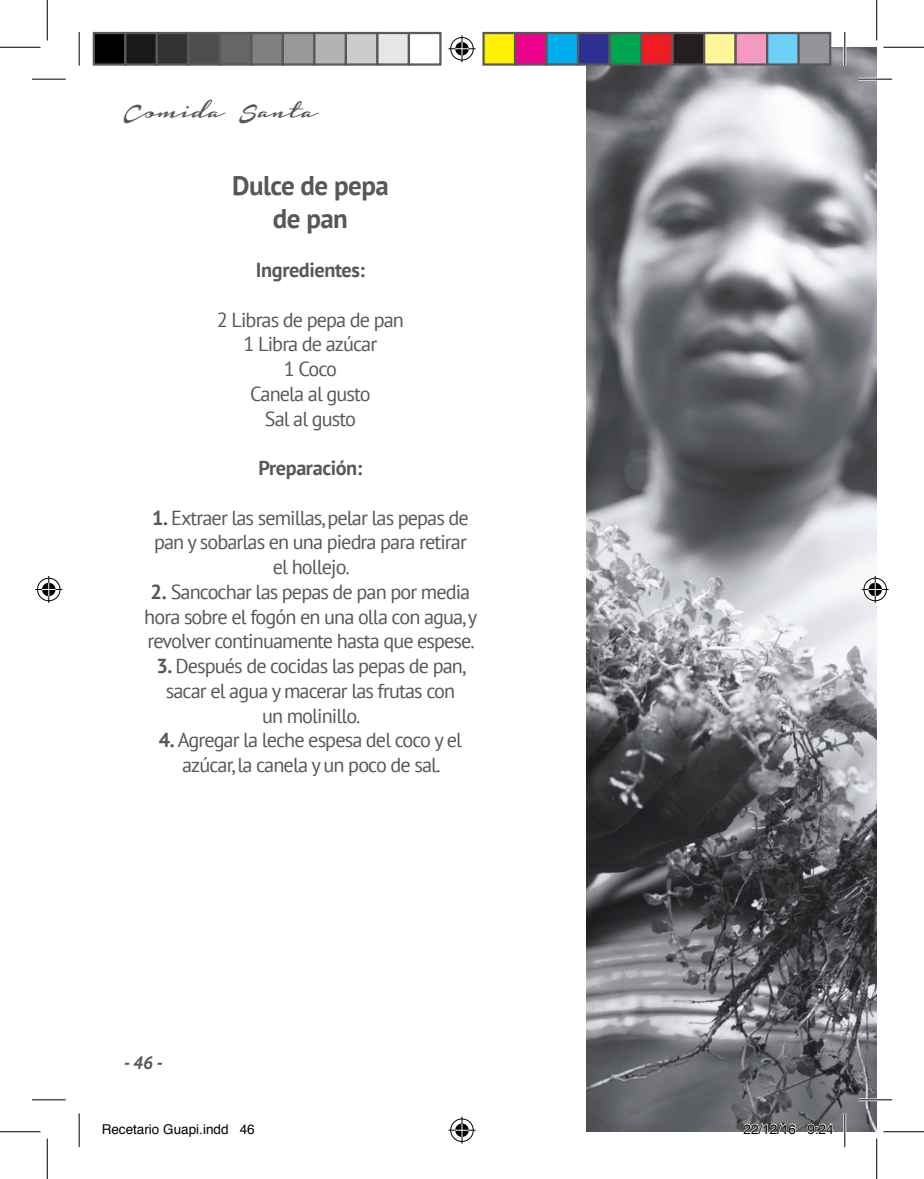
<style>
.page{position:relative;width:924px;height:1179px;background:#fff}
.page>*{position:absolute;margin:0;border:0;box-sizing:border-box;transform-origin:0 0}
.t1{font:700 27px/32.4px "PT Sans";letter-spacing:-.02em;color:#57585a;text-align:center}
.t2{font:27px "Housegrind Personal Use Only";color:#57585a}
.t3{font:20.25px/24.8px "PT Sans";letter-spacing:-.045em;color:#57585a;text-align:center}
.t4{font:700 20.25px "PT Sans";letter-spacing:-.02em;color:#57585a}
.t5{font:italic 700 18px "PT Sans";color:#57585a}
.t6{font:13.5px "Helvetica";color:#000}
.s1{font-weight:700}
</style>
<div class="page">
<img style="left:586px;top:47px;width:290px;height:1085px">
<hr style="left:858px;top:78px;width:34px;height:3px;background:#fff">
<hr style="left:858px;top:1098px;width:34px;height:3px;background:#fff">
<hr style="left:843px;top:32px;width:3px;height:34px;background:#fff">
<hr style="left:843px;top:1113px;width:3px;height:34px;background:#fff">
<hr style="left:32px;top:79px;width:34px;height:1px;background:#000">
<hr style="left:858px;top:79px;width:34px;height:1px;background:#000">
<hr style="left:32px;top:1099px;width:34px;height:1px;background:#000">
<hr style="left:858px;top:1099px;width:34px;height:1px;background:#000">
<hr style="left:79px;top:32px;width:1px;height:34px;background:#000">
<hr style="left:79px;top:1113px;width:1px;height:34px;background:#000">
<hr style="left:844px;top:32px;width:1px;height:34px;background:#000">
<hr style="left:844px;top:1113px;width:1px;height:34px;background:#000">
<hr style="left:0;top:47px;width:40px;height:1px;background:#000">
<hr style="left:883px;top:47px;width:41px;height:1px;background:#000">
<hr style="left:0;top:1131px;width:40px;height:1px;background:#000">
<hr style="left:883px;top:1131px;width:41px;height:1px;background:#000">
<hr style="left:47px;top:0;width:1px;height:41px;background:#000">
<hr style="left:47px;top:1138px;width:1px;height:41px;background:#000">
<hr style="left:876px;top:0;width:1px;height:41px;background:#000">
<hr style="left:876px;top:1138px;width:1px;height:41px;background:#000">
<svg style="left:448px;top:35px;width:27px;height:27px"></svg>
<svg style="left:448px;top:1116px;width:27px;height:27px"></svg>
<svg style="left:35px;top:576px;width:27px;height:27px"></svg>
<svg style="left:861px;top:576px;width:27px;height:27px"></svg>
<div style="left:94px;top:33px;width:31px;height:32px;background:#000"></div>
<div style="left:93px;top:32px;width:33px;height:34px;border:2px solid #595959"></div>
<div style="left:125px;top:33px;width:32px;height:32px;background:#1a1a1a"></div>
<div style="left:124px;top:32px;width:34px;height:34px;border:2px solid #595959"></div>
<div style="left:157px;top:33px;width:31px;height:32px;background:#333"></div>
<div style="left:156px;top:32px;width:33px;height:34px;border:2px solid #595959"></div>
<div style="left:188px;top:33px;width:32px;height:32px;background:#4d4d4d"></div>
<div style="left:187px;top:32px;width:34px;height:34px;border:2px solid #595959"></div>
<div style="left:220px;top:33px;width:31px;height:32px;background:#666"></div>
<div style="left:219px;top:32px;width:33px;height:34px;border:2px solid #595959"></div>
<div style="left:251px;top:33px;width:32px;height:32px;background:#808080"></div>
<div style="left:250px;top:32px;width:34px;height:34px;border:2px solid #595959"></div>
<div style="left:283px;top:33px;width:31px;height:32px;background:#999"></div>
<div style="left:282px;top:32px;width:33px;height:34px;border:2px solid #595959"></div>
<div style="left:314px;top:33px;width:32px;height:32px;background:#b3b3b3"></div>
<div style="left:313px;top:32px;width:34px;height:34px;border:2px solid #595959"></div>
<div style="left:346px;top:33px;width:31px;height:32px;background:#ccc"></div>
<div style="left:345px;top:32px;width:33px;height:34px;border:2px solid #595959"></div>
<div style="left:377px;top:33px;width:32px;height:32px;background:#e6e6e6"></div>
<div style="left:376px;top:32px;width:34px;height:34px;border:2px solid #595959"></div>
<div style="left:408px;top:32px;width:33px;height:34px;border:2px solid #595959"></div>
<div style="left:483px;top:33px;width:32px;height:32px;background:#fff101"></div>
<div style="left:482px;top:32px;width:34px;height:34px;border:2px solid #595959"></div>
<div style="left:515px;top:33px;width:31px;height:32px;background:#ed028c"></div>
<div style="left:514px;top:32px;width:33px;height:34px;border:2px solid #595959"></div>
<div style="left:546px;top:33px;width:32px;height:32px;background:#00aeef"></div>
<div style="left:545px;top:32px;width:34px;height:34px;border:2px solid #595959"></div>
<div style="left:578px;top:33px;width:31px;height:32px;background:#2e3092"></div>
<div style="left:577px;top:32px;width:33px;height:34px;border:2px solid #595959"></div>
<div style="left:609px;top:33px;width:32px;height:32px;background:#00a54f"></div>
<div style="left:608px;top:32px;width:34px;height:34px;border:2px solid #595959"></div>
<div style="left:641px;top:33px;width:31px;height:32px;background:#ee1d23"></div>
<div style="left:640px;top:32px;width:33px;height:34px;border:2px solid #595959"></div>
<div style="left:672px;top:33px;width:32px;height:32px;background:#231f20"></div>
<div style="left:671px;top:32px;width:34px;height:34px;border:2px solid #595959"></div>
<div style="left:704px;top:33px;width:31px;height:32px;background:#fff79a"></div>
<div style="left:703px;top:32px;width:33px;height:34px;border:2px solid #595959"></div>
<div style="left:735px;top:33px;width:32px;height:32px;background:#f499c2"></div>
<div style="left:734px;top:32px;width:34px;height:34px;border:2px solid #595959"></div>
<div style="left:767px;top:33px;width:31px;height:32px;background:#6bcff6"></div>
<div style="left:766px;top:32px;width:33px;height:34px;border:2px solid #595959"></div>
<div style="left:798px;top:33px;width:32px;height:32px;background:#939598"></div>
<div style="left:797px;top:32px;width:34px;height:34px;border:2px solid #595959"></div>
<svg style="left:743px;top:1123px;width:53px;height:9px"></svg>
<svg style="left:807px;top:1123px;width:27px;height:9px"></svg>
<h1 class="t2" style="left:124px;top:96px;width:196px">Comida Santa</h1>
<h1 class="t1" style="left:232px;top:169px;width:158px">Dulce de pepa de pan</h1>
<p class="t4" style="left:256px;top:256px;width:111px">Ingredientes:</p>
<p class="t3" style="left:217px;top:306px;width:188px">2 Libras de pepa de pan<br>1 Libra de azúcar<br>1 Coco<br>Canela al gusto<br>Sal al gusto</p>
<p class="t4" style="left:259px;top:454px;width:105px">Preparación:</p>
<p class="t3" style="left:152px;top:504px;width:318px"><span class="s1">1.</span> Extraer las semillas, pelar las pepas de pan y sobarlas en una piedra para retirar el hollejo.</p>
<p class="t3" style="left:144px;top:579px;width:334px"><span class="s1">2.</span> Sancochar las pepas de pan por media hora sobre el fogón en una olla con agua, y revolver continuamente hasta que espese.</p>
<p class="t3" style="left:156px;top:653px;width:311px"><span class="s1">3.</span> Después de cocidas las pepas de pan, sacar el agua y macerar las frutas con un molinillo.</p>
<p class="t3" style="left:159px;top:727px;width:305px"><span class="s1">4.</span> Agregar la leche espesa del coco y el azúcar, la canela y un poco de sal.</p>
<p class="t5" style="left:124px;top:1050px;width:40px">- 46 -</p>
<p class="t6" style="left:102px;top:1118px;width:155px">Recetario Guapi.indd 46</p>
<p class="t6" style="left:743px;top:1118px;width:92px">22/12/16 9:24</p>
</div>
